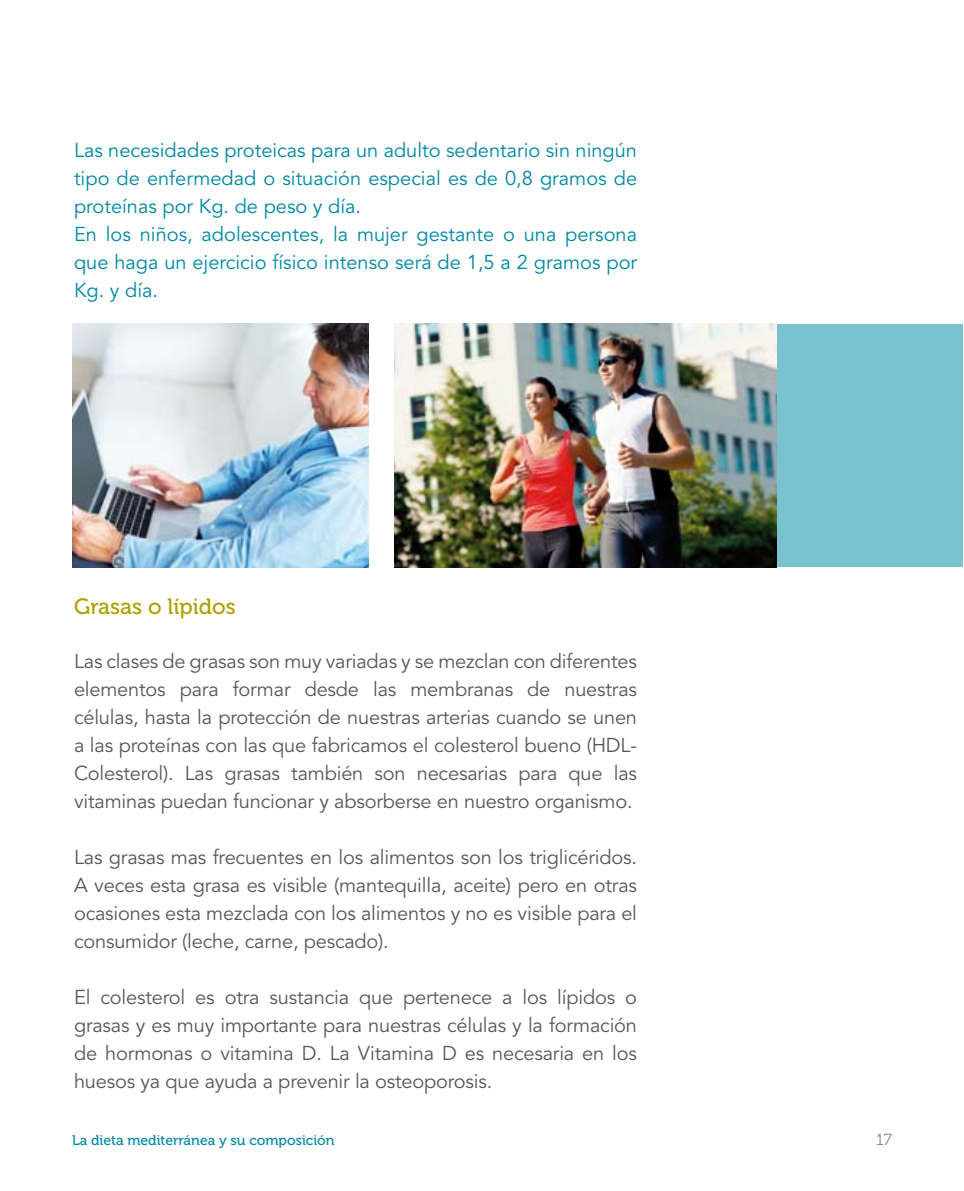
<style>
.page{position:relative;width:964px;height:1191px;background:#fff}
.page>*{position:absolute;margin:0;border:0;box-sizing:border-box;transform-origin:0 0}
.t1{font:22px "Museo 500";color:#ae9f00}
.t2{font:20px/28px "Avenir LT Std";letter-spacing:-.01em;color:#58585a;text-align:justify}
.t3{font:20px/28px "Avenir LT Std";color:#0087a3}
.t4{font:16px "Museo 300";color:#87888a}
.t5{font:14px "Museo 500";color:#0087a3}
</style>
<div class="page">
<div style="left:755px;top:324px;width:207px;height:242px;background:#7ac2cf"></div>
<img style="left:72px;top:323px;width:297px;height:244px">
<img style="left:395px;top:323px;width:382px;height:244px">
<p class="t3" style="left:74px;top:137px;width:565px">Las necesidades proteicas para un adulto sedentario sin ningún tipo de enfermedad o situación especial es de 0,8 gramos de proteínas por Kg. de peso y día.<br>En los niños, adolescentes, la mujer gestante o una persona que haga un ejercicio físico intenso será de 1,5 a 2 gramos por Kg. y día.</p>
<p class="t1" style="left:74px;top:594px;width:163px">Grasas o lípidos</p>
<p class="t2" style="left:74px;top:648px;width:564px">Las clases de grasas son muy variadas y se mezclan con diferentes elementos para formar desde las membranas de nuestras células, hasta la protección de nuestras arterias cuando se unen a las proteínas con las que fabricamos el colesterol bueno (HDL-Colesterol). Las grasas también son necesarias para que las vitaminas puedan funcionar y absorberse en nuestro organismo.</p>
<p class="t2" style="left:74px;top:844px;width:564px">Las grasas mas frecuentes en los alimentos son los triglicéridos.<br>A veces esta grasa es visible (mantequilla, aceite) pero en otras ocasiones esta mezclada con los alimentos y no es visible para el consumidor (leche, carne, pescado).</p>
<p class="t2" style="left:74px;top:984px;width:565px">El colesterol es otra sustancia que pertenece a los lípidos o grasas y es muy importante para nuestras células y la formación de hormonas o vitamina D. La Vitamina D es necesaria en los huesos ya que ayuda a prevenir la osteoporosis.</p>
<p class="t5" style="left:72px;top:1132px;width:264px">La dieta mediterránea y su composición</p>
<p class="t4" style="left:876px;top:1130px;width:17px">17</p>
</div>
